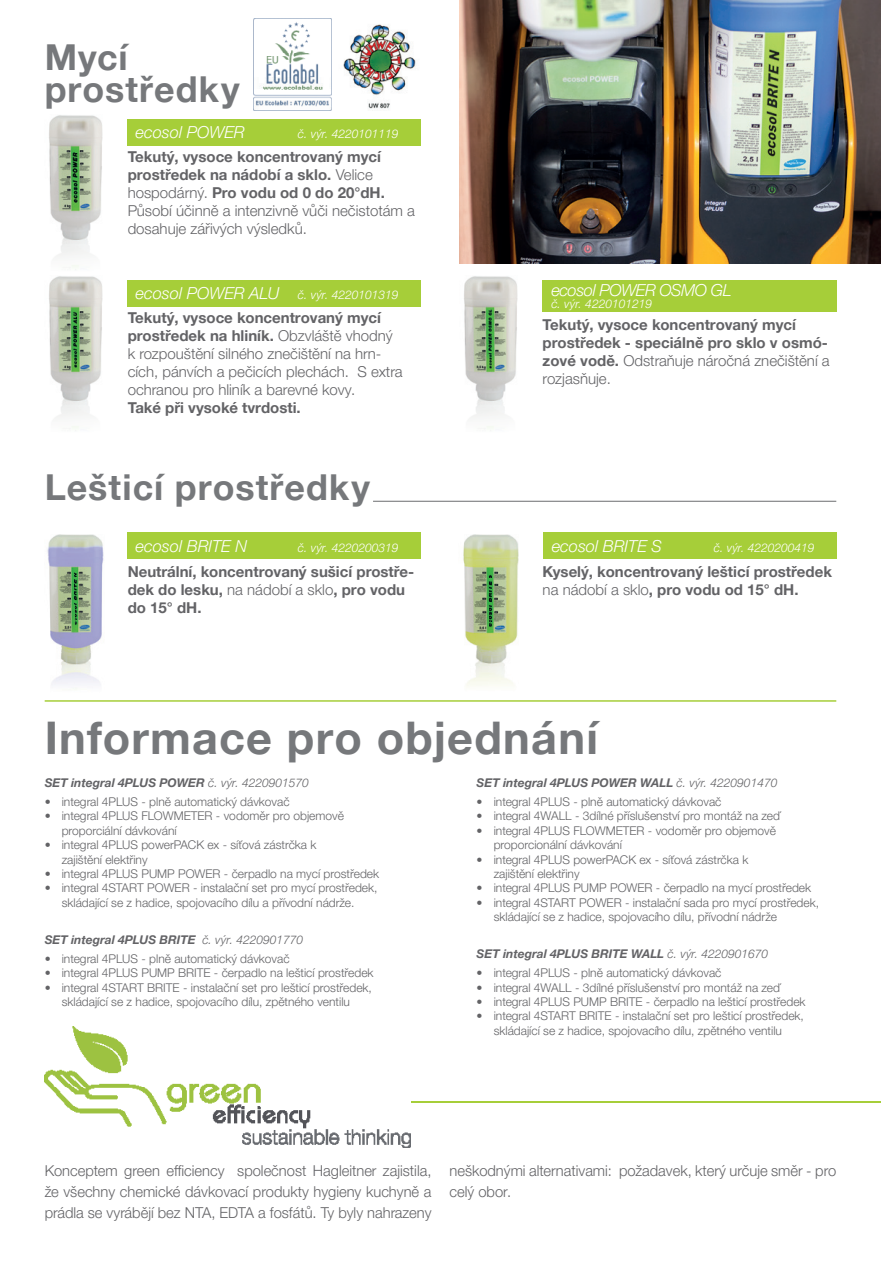
<style>
.page{position:relative;width:881px;height:1263px;background:#fff}
.page>*{position:absolute;margin:0;border:0;box-sizing:border-box;transform-origin:0 0}
.t1{font:700 45px "Helvetica Neue LTW1 G";letter-spacing:.025em;color:#76787b}
.t2{font:700 35.7px/32.1px "Helvetica Neue LTW1 G";letter-spacing:.03em;color:#76787b}
.t3{font:italic 300 16.5px "Helvetica Neue LTW1 G";color:#fff}
.t4{font:italic 300 16.5px "Helvetica Neue LTW1 G";letter-spacing:-.025em;color:#fff}
.t5{font:300 15px/18px "Helvetica Neue LTW1 G";color:#636366}
.t6{font:700 15px/18px "Helvetica Neue LTW1 G";color:#636366}
.t7{font:300 12px/14.4px "Helvetica Neue LTW1 G";color:#636366}
.t8{font:italic 700 12px "Helvetica Neue LTW1 G";color:#636366}
.t9{font:italic 300 12px "Helvetica Neue LTW1 G";color:#fff}
.s1{font-weight:700}
.s2{font-size:16.5px}
.s3{font-weight:300}
</style>
<div class="page">
<img style="left:254px;top:18px;width:77px;height:92px">
<img style="left:343px;top:24px;width:73px;height:85px">
<img style="left:49px;top:115px;width:54px;height:129px">
<img style="left:49px;top:276px;width:54px;height:128px">
<img style="left:464px;top:276px;width:54px;height:128px">
<img style="left:50px;top:621px;width:26px;height:64px">
<img style="left:47px;top:534px;width:57px;height:87px">
<img style="left:76px;top:621px;width:26px;height:32px">
<img style="left:50px;top:653px;width:41px;height:11px">
<img style="left:465px;top:622px;width:25px;height:64px">
<img style="left:463px;top:534px;width:56px;height:88px">
<img style="left:489px;top:622px;width:29px;height:31px">
<img style="left:465px;top:653px;width:42px;height:13px">
<hr style="left:45px;top:700px;width:791px;height:2px;background:#a6ce39">
<hr style="left:373px;top:501px;width:463px;height:1px;background:#6c6d70">
<hr style="left:264px;top:1101px;width:616px;height:1px;background:#a6ce39">
<img style="left:459px;top:0;width:421px;height:263px">
<div style="left:127px;top:119px;width:293px;height:26px;background:#a6ce39"></div>
<div style="left:127px;top:532px;width:293px;height:27px;background:#a6ce39"></div>
<div style="left:127px;top:280px;width:293px;height:26px;background:#a6ce39"></div>
<div style="left:542px;top:280px;width:294px;height:32px;background:#a6ce39"></div>
<div style="left:543px;top:532px;width:293px;height:27px;background:#a6ce39"></div>
<img style="left:44px;top:1027px;width:366px;height:121px">
<h2 class="t2" style="left:45px;top:41px;width:196px">Mycí prostředky</h2>
<h3 class="t3" style="left:136px;top:122px;width:110px">ecosol POWER</h3>
<p class="t9" style="left:298px;top:127px;width:102px">č. výr. 4220101119</p>
<p class="t5" style="left:128px;top:147px;width:289px"><span class="s1">Tekutý, vysoce koncentrovaný mycí prostředek na nádobí a sklo.</span> Velice hospodárný. <span class="s1">Pro vodu od 0 do 20°dH.<br></span>Působí účinně a intenzivně vůči nečistotám a dosahuje zářivých výsledků.</p>
<p class="t9" style="left:136px;top:287px;width:264px"><span class="s2">ecosol POWER ALU</span> č. výr. 4220101319</p>
<h3 class="t4" style="left:551px;top:280px;width:182px">ecosol POWER OSMO GL</h3>
<p class="t9" style="left:551px;top:296px;width:102px">č. výr. 4220101219</p>
<p class="t5" style="left:128px;top:308px;width:276px"><span class="s1">Tekutý, vysoce koncentrovaný mycí prostředek na hliník.</span> Obzvláště vhodný k rozpouštění silného znečištění na hrn&shy;cích, pánvích a pečicích plechách. S extra ochranou pro hliník a barevné kovy.</p>
<p class="t6" style="left:128px;top:398px;width:174px">Také při vysoké tvrdosti.</p>
<p class="t6" style="left:542px;top:316px;width:288px">Tekutý, vysoce koncentrovaný mycí prostředek - speciálně pro sklo v osmó&shy;zové vodě. <span class="s3">Odstraňuje náročná znečištění a rozjasňuje.</span></p>
<h2 class="t2" style="left:45px;top:471px;width:326px">Lešticí prostředky</h2>
<h3 class="t3" style="left:136px;top:536px;width:113px">ecosol BRITE N</h3>
<p class="t9" style="left:298px;top:540px;width:102px">č. výr. 4220200319</p>
<p class="t6" style="left:128px;top:562px;width:288px">Neutrální, koncentrovaný sušicí prostře&shy;dek do lesku, <span class="s3">na nádobí a sklo</span>, pro vodu do 15° dH.</p>
<h3 class="t3" style="left:551px;top:536px;width:112px">ecosol BRITE S</h3>
<p class="t9" style="left:713px;top:540px;width:102px">č. výr. 4220200419</p>
<p class="t6" style="left:542px;top:562px;width:291px">Kyselý, koncentrovaný lešticí prostředek <span class="s3">na nádobí a sklo</span>, pro vodu od 15° dH.</p>
<h1 class="t1" style="left:45px;top:710px;width:554px">Informace pro objednání</h1>
<p class="t8" style="left:45px;top:776px;width:266px">SET integral 4PLUS POWER <span class="s3">č. výr. 4220901570</span></p>
<p class="t7" style="left:45px;top:794px;width:246px">• integral 4PLUS - plně automatický dávkovač</p>
<p class="t7" style="left:62px;top:809px;width:284px;text-indent:-17px">• integral 4PLUS FLOWMETER - vodoměr pro objemově proporciální dávkování</p>
<p class="t7" style="left:62px;top:838px;width:256px;text-indent:-17px">• integral 4PLUS powerPACK ex - síťová zástrčka k zajištění elektřiny</p>
<p class="t7" style="left:45px;top:866px;width:336px">• integral 4PLUS PUMP POWER - čerpadlo na mycí prostředek</p>
<p class="t7" style="left:45px;top:881px;width:334px;text-align:center">• integral 4START POWER - instalační set pro mycí prostředek, skládající se z hadice, spojovacího dílu a přívodní nádrže.</p>
<p class="t8" style="left:45px;top:932px;width:260px">SET integral 4PLUS BRITE <span class="s3">č. výr. 4220901770</span></p>
<p class="t7" style="left:45px;top:951px;width:246px">• integral 4PLUS - plně automatický dávkovač</p>
<p class="t7" style="left:45px;top:965px;width:330px">• integral 4PLUS PUMP BRITE - čerpadlo na lešticí prostředek</p>
<p class="t7" style="left:45px;top:980px;width:328px;text-align:center">• integral 4START BRITE - instalační set pro lešticí prostředek, skládající se z hadice, spojovacího dílu, zpětného ventilu</p>
<p class="t8" style="left:476px;top:776px;width:302px">SET integral 4PLUS POWER WALL <span class="s3">č. výr. 4220901470</span></p>
<p class="t7" style="left:476px;top:794px;width:246px">• integral 4PLUS - plně automatický dávkovač</p>
<p class="t7" style="left:476px;top:809px;width:305px">• integral 4WALL - 3dílné příslušenství pro montáž na zeď</p>
<p class="t7" style="left:493px;top:823px;width:284px;text-indent:-17px">• integral 4PLUS FLOWMETER - vodoměr pro objemově proporcionální dávkování</p>
<p class="t7" style="left:493px;top:852px;width:256px;text-indent:-17px">• integral 4PLUS powerPACK ex - síťová zástrčka k zajištění elektřiny</p>
<p class="t7" style="left:476px;top:881px;width:336px">• integral 4PLUS PUMP POWER - čerpadlo na mycí prostředek</p>
<p class="t7" style="left:493px;top:895px;width:327px;text-indent:-17px">• integral 4START POWER - instalační sada pro mycí prostředek, skládající se z hadice, spojovacího dílu, přívodní nádrže</p>
<p class="t8" style="left:476px;top:947px;width:293px">SET integral 4PLUS BRITE WALL <span class="s3">č. výr. 4220901670</span></p>
<p class="t7" style="left:476px;top:965px;width:246px">• integral 4PLUS - plně automatický dávkovač</p>
<p class="t7" style="left:476px;top:980px;width:305px">• integral 4WALL - 3dílné příslušenství pro montáž na zeď</p>
<p class="t7" style="left:476px;top:994px;width:330px">• integral 4PLUS PUMP BRITE - čerpadlo na lešticí prostředek</p>
<p class="t7" style="left:476px;top:1009px;width:328px;text-align:center">• integral 4START BRITE - instalační set pro lešticí prostředek, skládající se z hadice, spojovacího dílu, zpětného ventilu</p>
<p class="t5" style="left:45px;top:1160px;width:388px;line-height:21px;text-align:justify">Konceptem green efficiency společnost Hagleitner zajistila, že všechny chemické dávkovací produkty hygieny kuchyně a prádla se vyrábějí bez NTA, EDTA a fosfátů. Ty byly nahrazeny</p>
<p class="t5" style="left:449px;top:1160px;width:388px;line-height:21px">neškodnými alternativami: požadavek, který určuje směr - pro celý obor.</p>
</div>
